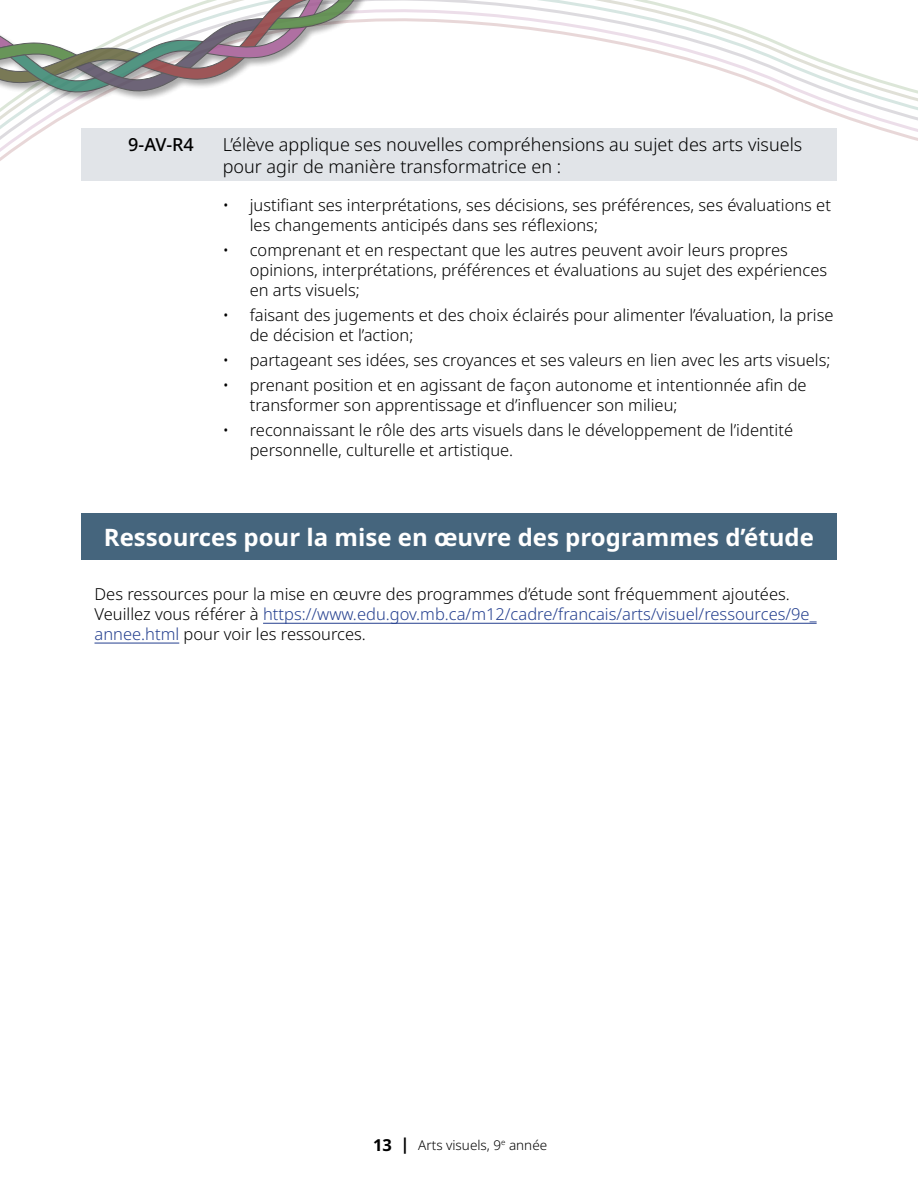
<style>
.page{position:relative;width:918px;height:1188px;background:#fff}
.page>*{position:absolute;margin:0;border:0;box-sizing:border-box;transform-origin:0 0}
.H2_White{font:700 24px "Noto Sans";color:#fff}
.GLO_arts{font:300 18px/21.6px "Noto Sans";color:#000}
.GLO_arts-2{font:500 18px "Noto Sans";color:#000}
.Paragraph{font:300 16.5px/19.8px "Noto Sans";color:#000}
.t1{font:300 13.5px "Noto Sans";color:#000}
.s1{color:#25408f}
.s2{font-weight:700;font-size:16.5px}
</style>
<div class="page">
<svg style="left:0;top:0;width:918px;height:161px"></svg>
<div style="left:0;top:0;width:515px;height:102px;background:#000;opacity:.4"></div>
<svg style="left:0;top:0;width:407px;height:96px"></svg>
<div style="left:81px;top:129px;width:756px;height:52px;background:#e1e4e8"></div>
<div style="left:81px;top:513px;width:756px;height:46px;background:#45657d"></div>
<hr style="left:263px;top:623px;width:554px;height:1px;background:#25408f">
<hr style="left:94px;top:643px;width:85px;height:1px;background:#25408f">
<h4 class="GLO_arts-2" style="left:128px;top:132px;width:67px">9-AV-R4</h4>
<h4 class="GLO_arts" style="left:223px;top:134px;width:581px">L’élève applique ses nouvelles compréhensions au sujet des arts visuels pour agir de manière transformatrice en :</h4>
<p class="Paragraph" style="left:250px;top:196px;width:583px;text-indent:-27px">• justifiant ses interprétations, ses décisions, ses préférences, ses évaluations et les changements anticipés dans ses réflexions;</p>
<p class="Paragraph" style="left:250px;top:241px;width:579px;text-indent:-27px">• comprenant et en respectant que les autres peuvent avoir leurs propres opinions, interprétations, préférences et évaluations au sujet des expériences en arts visuels;</p>
<p class="Paragraph" style="left:250px;top:306px;width:585px;text-indent:-27px">• faisant des jugements et des choix éclairés pour alimenter l’évaluation, la prise de décision et l’action;</p>
<p class="Paragraph" style="left:223px;top:351px;width:609px">• partageant ses idées, ses croyances et ses valeurs en lien avec les arts visuels;</p>
<p class="Paragraph" style="left:250px;top:376px;width:559px;text-indent:-27px">• prenant position et en agissant de façon autonome et intentionnée afin de transformer son apprentissage et d’influencer son milieu;</p>
<p class="Paragraph" style="left:250px;top:421px;width:545px;text-indent:-27px">• reconnaissant le rôle des arts visuels dans le développement de l’identité personnelle, culturelle et artistique.</p>
<h2 class="H2_White" style="left:104px;top:520px;width:712px">Ressources pour la mise en œuvre des programmes d’étude</h2>
<p class="Paragraph" style="left:94px;top:585px;width:724px">Des ressources pour la mise en œuvre des programmes d’étude sont fréquemment ajoutées.<br>Veuillez vous référer à <span class="s1">https://www.edu.gov.mb.ca/m12/cadre/francais/arts/visuel/ressources/9e_ annee.html</span> pour voir les ressources.</p>
<p class="t1" style="left:373px;top:1135px;width:176px"><span class="s2">13 |</span> Arts visuels, 9<sup>e</sup> année</p>
</div>
